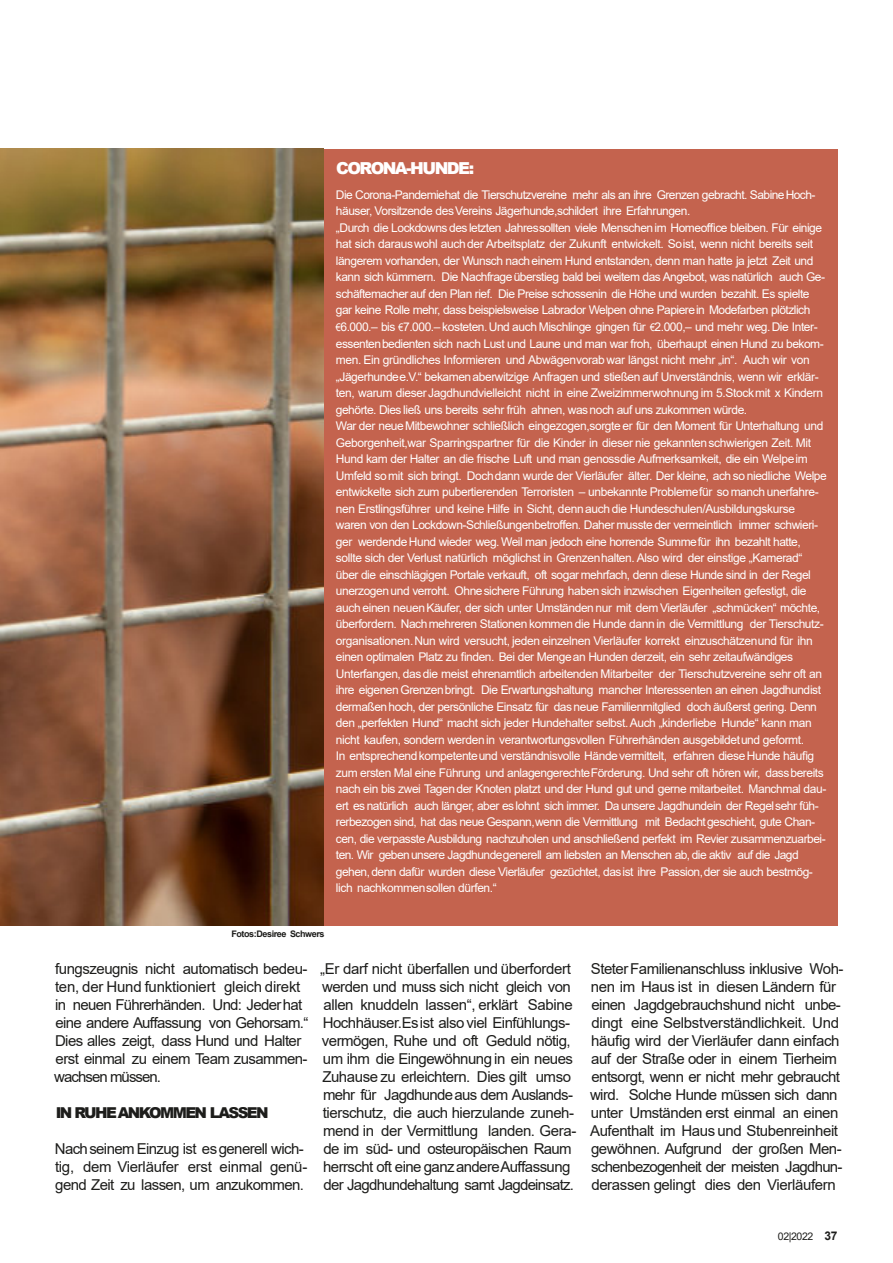
<style>
.page{position:relative;width:893px;height:1263px;background:#fff}
.page>*{position:absolute;margin:0;border:0;box-sizing:border-box;transform-origin:0 0}
.t1{font:900 16.5px "Arial";letter-spacing:-.09em;color:#fff}
.t2{font:15px/18px "Arial";letter-spacing:-.035em;color:#1d1d1b}
.t3{font:900 15px "Arial";letter-spacing:-.105em;color:#1d1d1b}
.t4{font:12px/16.5px "Arial";letter-spacing:-.035em;color:#fff}
.t5{font:10.5px "Arial";letter-spacing:-.04em;color:#1d1d1b}
.t6{font:700 9px "Arial";letter-spacing:-.045em;color:#1d1d1b}
.s1{font-family:"Arial Narrow";font-size:10.8px}
.s2{font-weight:700;font-size:12px}
</style>
<div class="page">
<div style="left:323px;top:149px;width:515px;height:777px;background:#c4634e"></div>
<img style="left:0;top:149px;width:323px;height:777px">
<h1 class="t1" style="left:336px;top:162px;width:140px">CORONA-HUNDE:</h1>
<p class="t4" style="left:336px;top:188px;width:492px">Die Corona-Pandemiehat die Tierschutzvereine mehr als an ihre Grenzen gebracht. SabineHoch&shy;häuser, Vorsitzende desVereins Jägerhunde,schildert ihre Erfahrungen.<br>„Durch die Lockdowns des letzten Jahressollten viele Menschenim Homeoffice bleiben. Für einige hat sich darauswohl auch der Arbeitsplatz der Zukunft entwickelt. Soist, wenn nicht bereits seit längerem vorhanden, der Wunsch nach einem Hund entstanden, denn man hatte ja jetzt Zeit und kann sich kümmern. Die Nachfrageüberstieg bald bei weitem das Angebot, wasnatürlich auch Ge&shy;schäftemacher auf den Plan rief. Die Preise schossenin die Höhe und wurden bezahlt. Es spielte gar keine Rolle mehr, dass beispielsweise Labrador Welpen ohne Papierein Modefarben plötzlich <span class="s1">€</span>6.000.– bis <span class="s1">€</span>7.000.– kosteten.Und auch Mischlinge gingen für <span class="s1">€</span>2.000,– und mehr weg.Die Inter&shy;essentenbedienten sich nach Lust und Laune und man war froh, überhaupt einen Hund zu bekom&shy;men. Ein gründliches Informieren und Abwägenvorab war längst nicht mehr „in“. Auch wir von „Jägerhundee.V.“ bekamenaberwitzige Anfragen und stießen auf Unverständnis, wenn wir erklär&shy;ten, warum dieserJagdhundvielleicht nicht in eine Zweizimmerwohnung im 5.Stockmit x Kindern gehörte. Dies ließ uns bereits sehr früh ahnen, wasnoch auf uns zukommen würde.<br>War der neueMitbewohner schließlich eingezogen,sorgte er für den Moment für Unterhaltung und Geborgenheit,war Sparringspartner für die Kinder in dieser nie gekanntenschwierigen Zeit. Mit Hund kam der Halter an die frische Luft und man genossdie Aufmerksamkeit, die ein Welpeim Umfeld somit sich bringt. Dochdann wurde der Vierläufer älter. Der kleine, ach so niedliche Welpe entwickelte sich zum pubertierenden Terroristen – unbekannte Problemefür so manch unerfahre&shy;nen Erstlingsführer und keine Hilfe in Sicht, dennauch die Hundeschulen/Ausbildungskurse waren von den Lockdown-Schließungenbetroffen. Daher musste der vermeintlich immer schwieri&shy;ger werdende Hund wieder weg. Weil man jedoch eine horrende Summefür ihn bezahlt hatte, sollte sich der Verlust natürlich möglichst in Grenzenhalten. Also wird der einstige „Kamerad“ über die einschlägigen Portale verkauft, oft sogar mehrfach, denn diese Hunde sind in der Regel unerzogen und verroht. Ohnesichere Führung haben sich inzwischen Eigenheiten gefestigt, die auch einen neuen Käufer, der sich unter Umständen nur mit dem Vierläufer „schmücken“ möchte, überfordern. Nachmehreren Stationen kommen die Hunde dann in die Vermittlung der Tierschutz&shy;organisationen.Nun wird versucht, jeden einzelnen Vierläufer korrekt einzuschätzenund für ihn einen optimalen Platz zu finden. Bei der Mengean Hunden derzeit, ein sehr zeitaufwändiges Unterfangen, dasdie meist ehrenamtlich arbeitenden Mitarbeiter der Tierschutzvereine sehr oft an ihre eigenen Grenzenbringt. Die Erwartungshaltung mancher Interessenten an einen Jagdhundist dermaßenhoch, der persönliche Einsatz für das neue Familienmitglied doch äußerst gering. Denn den „perfekten Hund“ macht sich jeder Hundehalter selbst.Auch „kinderliebe Hunde“ kann man nicht kaufen, sondern werdenin verantwortungsvollen Führerhänden ausgebildetund geformt.<br>In entsprechendkompetenteund verständnisvolle Händevermittelt, erfahren diese Hunde häufig zum ersten Mal eine Führung und anlagengerechteFörderung. Und sehr oft hören wir, dassbereits nach ein bis zwei Tagender Knoten platzt und der Hund gut und gerne mitarbeitet. Manchmal dau&shy;ert es natürlich auch länger, aber eslohnt sich immer. Da unsere Jagdhundein der Regelsehr füh&shy;rerbezogen sind, hat das neue Gespann,wenn die Vermittlung mit Bedachtgeschieht, gute Chan&shy;cen, die verpasste Ausbildung nachzuholen und anschließend perfekt im Revier zusammenzuarbei&shy;ten. Wir gebenunsere Jagdhundegenerell am liebsten an Menschen ab, die aktiv auf die Jagd gehen, denn dafür wurden diese Vierläufer gezüchtet, dasist ihre Passion,der sie auch bestmög&shy;lich nachkommensollen dürfen.“</p>
<p class="t6" style="left:231px;top:930px;width:95px">Fotos:Desiree Schwers</p>
<p class="t2" style="left:54px;top:961px;width:256px">fungszeugnis nicht automatisch bedeu&shy;ten, der Hund funktioniert gleich direkt in neuen Führerhänden. Und: Jederhat eine andere Auffassung von Gehorsam.“ Dies alles zeigt, dass Hund und Halter erst einmal zu einem Team zusammen&shy;wachsen müssen.</p>
<p class="t3" style="left:56px;top:1107px;width:215px">IN RUHE ANKOMMEN LASSEN</p>
<p class="t2" style="left:55px;top:1141px;width:254px">Nachseinem Einzug ist esgenerell wich&shy;tig, dem Vierläufer erst einmal genü&shy;gend Zeit zu lassen, um anzukommen.</p>
<p class="t2" style="left:320px;top:961px;width:258px">„Er darf nicht überfallen und überfordert werden und muss sich nicht gleich von allen knuddeln lassen“, erklärt Sabine Hochhäuser.Esist also viel Einfühlungs&shy;vermögen, Ruhe und oft Geduld nötig, um ihm die Eingewöhnung in ein neues Zuhause zu erleichtern. Dies gilt umso mehr für Jagdhundeaus dem Auslands&shy;tierschutz, die auch hierzulande zuneh&shy;mend in der Vermittlung landen. Gera&shy;de im süd- und osteuropäischen Raum herrscht oft eine ganzandereAuffassung der Jagdhundehaltung samt Jagdeinsatz.</p>
<p class="t2" style="left:590px;top:961px;width:255px">Steter Familienanschluss inklusive Woh&shy;nen im Haus ist in diesen Ländern für einen Jagdgebrauchshund nicht unbe&shy;dingt eine Selbstverständlichkeit. Und häufig wird der Vierläufer dann einfach auf der Straße oder in einem Tierheim entsorgt, wenn er nicht mehr gebraucht wird. Solche Hunde müssen sich dann unter Umständen erst einmal an einen Aufenthalt im Haus und Stubenreinheit gewöhnen. Aufgrund der großen Men&shy;schenbezogenheit der meisten Jagdhun&shy;derassen gelingt dies den Vierläufern</p>
<p class="t5" style="left:778px;top:1233px;width:61px">02|2022 <span class="s2">37</span></p>
</div>
